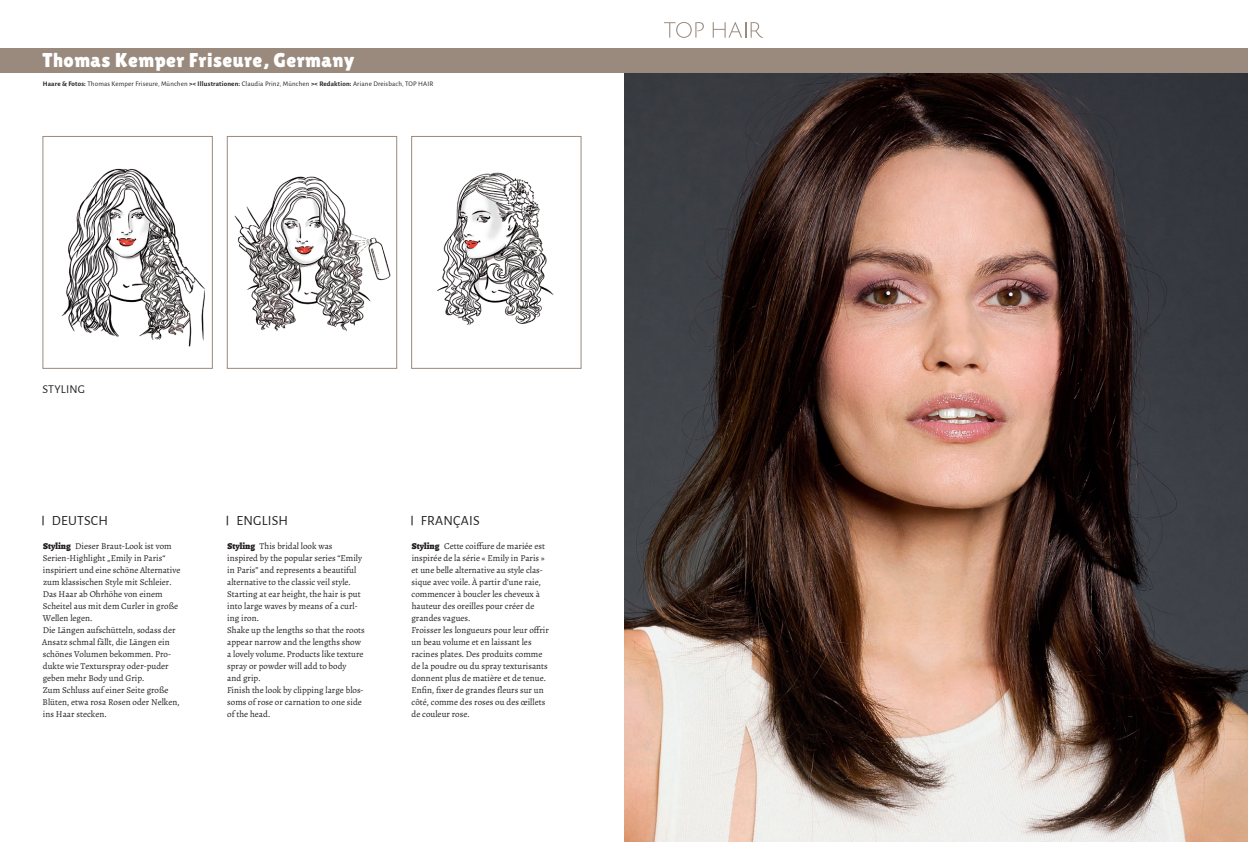
<style>
.page{position:relative;width:1248px;height:842px;background:#fff}
.page>*{position:absolute;margin:0;border:0;box-sizing:border-box;transform-origin:0 0}
.t1{font:20px "Lilita One";letter-spacing:.025em;color:#fff}
.t2{font:14px "Alegreya Sans";letter-spacing:.015em;color:#231f20}
.t3{font:12px "Alegreya Sans";letter-spacing:.015em;color:#231f20}
.t4{font:9px/12px "Alegreya";color:#231f20}
.t5{font:7px "Alegreya Sans";letter-spacing:.025em;color:#231f20}
.s1{font-weight:700}
.s2{font-weight:800;font-size:9px}
.s3{font-weight:900}
</style>
<div class="page">
<img style="left:61px;top:168px;width:144px;height:179px">
<div style="left:43px;top:136px;width:170px;height:233px;border:1px solid #9a8a7d"></div>
<img style="left:234px;top:176px;width:157px;height:156px">
<div style="left:227px;top:136px;width:170px;height:233px;border:1px solid #9a8a7d"></div>
<img style="left:437px;top:172px;width:117px;height:153px">
<div style="left:411px;top:136px;width:170px;height:233px;border:1px solid #9a8a7d"></div>
<img style="left:624px;top:73px;width:623px;height:769px">
<div style="left:0;top:48px;width:624px;height:25px;background:#9a8a7d"></div>
<div style="left:624px;top:48px;width:623px;height:25px;background:#9a8a7d"></div>
<svg style="left:664px;top:22px;width:39px;height:16px"></svg>
<svg style="left:712px;top:22px;width:50px;height:16px"></svg>
<h1 class="t1" style="left:43px;top:48px;width:313px">Thomas Kemper Friseure, Germany</h1>
<p class="t5" style="left:43px;top:79px;width:392px"><span class="s1">Haare &amp; Fotos:</span> Thomas Kemper Friseure, München <span class="s1">&gt;&lt; Illustrationen:</span> Claudia Prinz, München <span class="s1">&gt;&lt; Redaktion:</span> Ariane Dreisbach, TOP HAIR</p>
<h3 class="t3" style="left:43px;top:381px;width:44px">STYLING</h3>
<h2 class="t2" style="left:42px;top:511px;width:68px"><sup>|</sup> DEUTSCH</h2>
<h2 class="t2" style="left:226px;top:511px;width:63px"><span class="s2">|</span> ENGLISH</h2>
<h2 class="t2" style="left:410px;top:511px;width:70px"><span class="s2">|</span> FRANÇAIS</h2>
<p class="t4" style="left:42px;top:540px;width:140px"><span class="s3">Styling</span> Dieser Braut-Look ist vom<br>Serien-Highlight „Emily in Paris“ inspiriert und eine schöne Alternative zum klassischen Style mit Schleier.<br>Das Haar ab Ohrhöhe von einem<br>Scheitel aus mit dem Curler in große<br>Wellen legen.<br>Die Längen aufschütteln, sodass der<br>Ansatz schmal fällt, die Längen ein schönes Volumen bekommen. Pro&shy;dukte wie Texturspray oder-puder geben mehr Body und Grip.<br>Zum Schluss auf einer Seite große<br>Blüten, etwa rosa Rosen oder Nelken, ins Haar stecken.</p>
<p class="t4" style="left:227px;top:540px;width:139px"><span class="s3">Styling</span> This bridal look was inspired by the popular series “Emily in Paris” and represents a beautiful alternative to the classic veil style.<br>Starting at ear height, the hair is put into large waves by means of a curl&shy;ing iron.<br>Shake up the lengths so that the roots appear narrow and the lengths show a lovely volume. Products like texture spray or powder will add to body<br>and grip.<br>Finish the look by clipping large blos&shy;soms of rose or carnation to one side of the head.</p>
<p class="t4" style="left:411px;top:540px;width:139px"><span class="s3">Styling</span> Cette coiffure de mariée est inspirée de la série « Emily in Paris » et une belle alternative au style clas&shy;sique avec voile. À partir d’une raie, commencer à boucler les cheveux à hauteur des oreilles pour créer de grandes vagues.<br>Froisser les longueurs pour leur offrir un beau volume et en laissant les racines plates. Des produits comme de la poudre ou du spray texturisants donnent plus de matière et de tenue.<br>Enfin, fixer de grandes fleurs sur un côté, comme des roses ou des œillets de couleur rose.</p>
</div>
